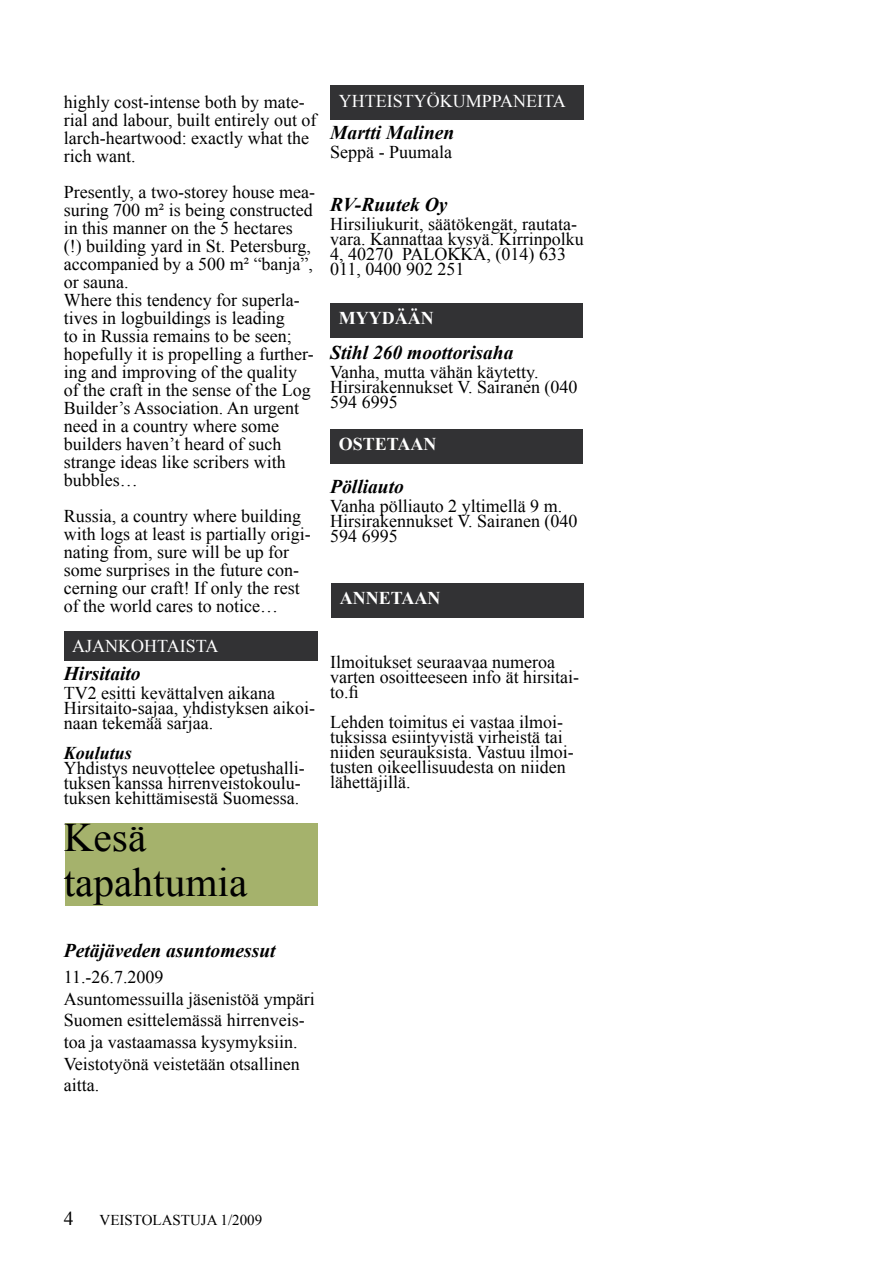
<style>
.page{position:relative;width:893px;height:1263px;background:#fff}
.page>*{position:absolute;margin:0;border:0;box-sizing:border-box;transform-origin:0 0}
.t1{font:40.5px/45px "Times New Roman";color:#000}
.t2{font:italic 700 19.5px "Times New Roman";color:#000}
.t3{font:19.5px "Times New Roman";color:#000}
.t4{font:18px/18px "Times New Roman";color:#000}
.t5{font:18px "Times New Roman";color:#fff}
.t6{font:700 18px "Times New Roman";color:#fff}
.t7{font:italic 700 18px "Times New Roman";color:#000}
.t8{font:15px "Times New Roman";color:#000}
</style>
<div class="page">
<div style="left:64px;top:631px;width:253px;height:30px;background:#323234"></div>
<div style="left:330px;top:304px;width:253px;height:34px;background:#323234"></div>
<div style="left:330px;top:86px;width:254px;height:34px;background:#323234"></div>
<div style="left:330px;top:430px;width:253px;height:34px;background:#323234"></div>
<div style="left:331px;top:584px;width:253px;height:34px;background:#323234"></div>
<div style="left:65px;top:823px;width:252px;height:82px;background:#a5b26c"></div>
<p class="t4" style="left:64px;top:93px;width:254px">highly cost-intense both by mate&shy;rial and labour, built entirely out of larch-heartwood: exactly what the rich want.</p>
<p class="t4" style="left:64px;top:183px;width:253px">Presently, a two-storey house mea&shy;suring 700 m² is being constructed in this manner on the 5 hectares (!) building yard in St. Petersburg, accompanied by a 500 m² “banja”, or sauna.<br>Where this tendency for superla&shy;tives in logbuildings is leading<br>to in Russia remains to be seen; hopefully it is propelling a further&shy;ing and improving of the quality of the craft in the sense of the Log<br>Builder’s Association. An urgent need in a country where some builders haven’t heard of such strange ideas like scribers with bubbles…</p>
<p class="t4" style="left:64px;top:507px;width:248px">Russia, a country where building with logs at least is partially origi&shy;nating from, sure will be up for some surprises in the future con&shy;cerning our craft! If only the rest of the world cares to notice…</p>
<p class="t5" style="left:72px;top:634px;width:26px">Ajankohtaista</p>
<p class="t2" style="left:64px;top:660px;width:78px">Hirsitaito</p>
<p class="t4" style="left:64px;top:686px;width:253px;line-height:15px">TV2 esitti kevättalven aikana<br>Hirsitaito-sajaa, yhdistyksen aikoi&shy;naan tekemää sarjaa.</p>
<p class="t7" style="left:64px;top:741px;width:70px">Koulutus</p>
<p class="t4" style="left:64px;top:761px;width:242px;line-height:15px">Yhdistys neuvottelee opetushalli&shy;tuksen kanssa hirrenveistokoulu&shy;tuksen kehittämisestä Suomessa.</p>
<h1 class="t1" style="left:64px;top:814px;width:185px">Kesä tapahtumia</h1>
<p class="t2" style="left:64px;top:937px;width:213px">Petäjäveden asuntomessut</p>
<p class="t4" style="left:64px;top:966px;width:252px;line-height:21.6px">11.-26.7.2009<br>Asuntomessuilla jäsenistöä ympäri<br>Suomen esittelemässä hirrenveis&shy;toa ja vastaamassa kysymyksiin.<br>Veistotyönä veistetään otsallinen aitta.</p>
<p class="t5" style="left:339px;top:89px;width:228px">YHTEISTYÖKUMPPANEITA</p>
<p class="t2" style="left:330px;top:119px;width:126px">Martti Malinen</p>
<p class="t4" style="left:330px;top:143px;width:123px">Seppä - Puumala</p>
<p class="t2" style="left:330px;top:191px;width:119px">RV-Ruutek Oy</p>
<p class="t4" style="left:330px;top:216px;width:255px;line-height:15px">Hirsiliukurit, säätökengät, rautata&shy;vara. Kannattaa kysyä. Kirrinpolku<br>4, 40270 PALOKKA, (014) 633<br>011, 0400 902 251</p>
<p class="t6" style="left:339px;top:306px;width:96px">Myydään</p>
<p class="t2" style="left:330px;top:339px;width:185px">Stihl 260 moottorisaha</p>
<p class="t4" style="left:330px;top:364px;width:249px;line-height:15px">Vanha, mutta vähän käytetty.<br>Hirsirakennukset V. Sairanen (040<br>594 6995</p>
<p class="t6" style="left:339px;top:432px;width:99px">OSTETAAN</p>
<p class="t2" style="left:330px;top:473px;width:75px">Pölliauto</p>
<p class="t4" style="left:330px;top:498px;width:249px;line-height:15px">Vanha pölliauto 2 yltimellä 9 m.<br>Hirsirakennukset V. Sairanen (040<br>594 6995</p>
<p class="t6" style="left:340px;top:586px;width:101px">ANNETAAN</p>
<p class="t4" style="left:330px;top:654px;width:250px;line-height:15px">Ilmoitukset seuraavaa numeroa varten osoitteeseen info ät hirsitai&shy;to.fi</p>
<p class="t4" style="left:330px;top:714px;width:245px;line-height:15px">Lehden toimitus ei vastaa ilmoi&shy;tuksissa esiintyvistä virheistä tai niiden seurauksista. Vastuu ilmoi&shy;tusten oikeellisuudesta on niiden lähettäjillä.</p>
<p class="t3" style="left:64px;top:1206px;width:11px">4</p>
<p class="t8" style="left:100px;top:1210px;width:164px">VEISTOLASTUJA 1/2009</p>
</div>
